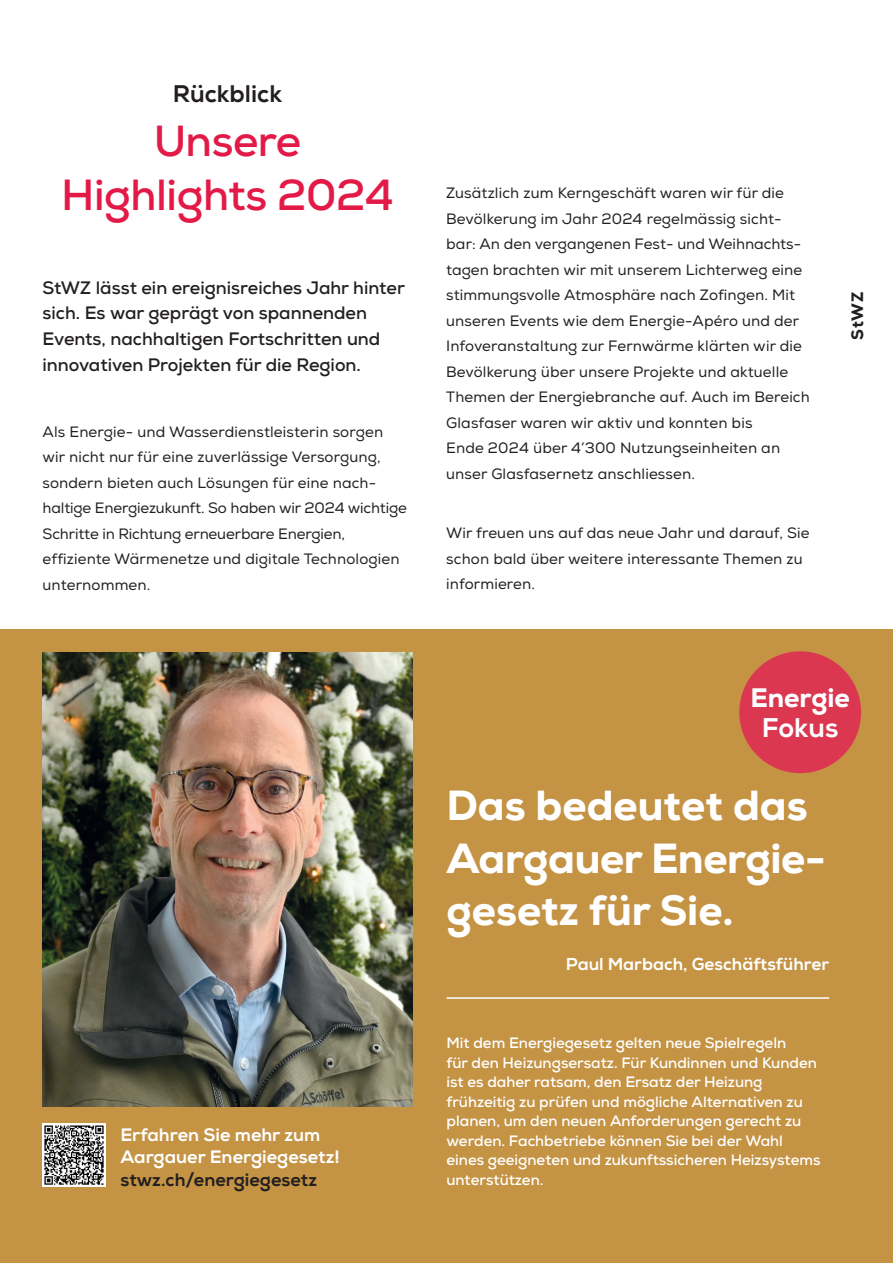
<style>
.page{position:relative;width:893px;height:1263px;background:#fff}
.page>*{position:absolute;margin:0;border:0;box-sizing:border-box;transform-origin:0 0}
.t1{font:700 43.5px/54px "Nexa";letter-spacing:-.01em;color:#e31a47;text-align:center}
.t2{font:800 42px/52.5px "Nexa";color:#fff}
.t3{font:800 27px "Nexa";color:#fff}
.t4{font:800 26.7px "Nexa";color:#fff}
.t5{font:800 24px "Nexa";color:#231f20}
.t6{font:700 18px/25.8px "Nexa";color:#231f20}
.t7{font:800 18px/22.5px "Nexa";color:#fff}
.t8{font:800 18px "Nexa";color:#231f20}
.t9{font:800 17.25px "Nexa";color:#fff}
.t10{font:800 16.5px "Nexa";color:#231f20}
.t11{font:15px/25.5px "Nexa";letter-spacing:.01em;color:#231f20}
.t12{font:700 15px/19.5px "Nexa";color:#fff}
</style>
<div class="page">
<div style="left:0;top:629px;width:893px;height:634px;background:#c49344"></div>
<hr style="left:446px;top:997px;width:383px;height:2px;background:#fff">
<img style="left:43px;top:652px;width:369px;height:454px">
<div style="left:739px;top:651px;width:122px;height:122px;background:#dc3751;border-radius:50%"></div>
<img style="left:43px;top:1123px;width:63px;height:63px">
<h3 class="t5" style="left:173px;top:79px;width:111px">Rückblick</h3>
<h1 class="t1" style="left:61px;top:114px;width:334px">Unsere<br>Highlights 2024</h1>
<p class="t6" style="left:43px;top:275px;width:364px">StWZ lässt ein ereignisreiches Jahr hinter sich. Es war geprägt von spannenden Events, nachhaltigen Fortschritten und innovativen Projekten für die Region.</p>
<p class="t11" style="left:43px;top:419px;width:366px">Als Energie- und Wasserdienstleisterin sorgen wir nicht nur für eine zuverlässige Versorgung, sondern bieten auch Lösungen für eine nach&shy;haltige Energiezukunft. So haben wir 2024 wichtige Schritte in Richtung erneuerbare Energien, effiziente Wärmenetze und digitale Technologien unternommen.</p>
<p class="t7" style="left:120px;top:1123px;width:221px">Erfahren Sie mehr zum<br>Aargauer Energiegesetz!</p>
<p class="t8" style="left:120px;top:1168px;width:198px">stwz.ch/energiegesetz</p>
<p class="t11" style="left:446px;top:181px;width:365px">Zusätzlich zum Kerngeschäft waren wir für die Bevölkerung im Jahr 2024 regelmässig sicht&shy;bar: An den vergangenen Fest- und Weihnachts&shy;tagen brachten wir mit unserem Lichterweg eine stimmungsvolle Atmosphäre nach Zofingen. Mit unseren Events wie dem Energie-Apéro und der Infoveranstaltung zur Fernwärme klärten wir die Bevölkerung über unsere Projekte und aktuelle Themen der Energiebranche auf. Auch im Bereich Glasfaser waren wir aktiv und konnten bis<br>Ende 2024 über 4’300 Nutzungseinheiten an unser Glasfasernetz anschliessen.</p>
<p class="t11" style="left:446px;top:521px;width:365px">Wir freuen uns auf das neue Jahr und darauf, Sie schon bald über weitere interessante Themen zu informieren.</p>
<p class="t10" style="left:847px;top:339px;width:49px;rotate:-90deg">StWZ</p>
<h3 class="t4" style="left:750px;top:681px;width:101px">Energie</h3>
<h3 class="t3" style="left:762px;top:711px;width:78px">Fokus</h3>
<h2 class="t2" style="left:446px;top:779px;width:381px">Das bedeutet das<br>Aargauer Energie&shy;gesetz für Sie.</h2>
<p class="t9" style="left:566px;top:953px;width:265px">Paul Marbach, Geschäftsführer</p>
<p class="t12" style="left:446px;top:1033px;width:376px">Mit dem Energiegesetz gelten neue Spielregeln<br>für den Heizungsersatz. Für Kundinnen und Kunden ist es daher ratsam, den Ersatz der Heizung frühzeitig zu prüfen und mögliche Alternativen zu planen, um den neuen Anforderungen gerecht zu werden. Fachbetriebe können Sie bei der Wahl eines geeigneten und zukunftssicheren Heizsystems unterstützen.</p>
</div>
